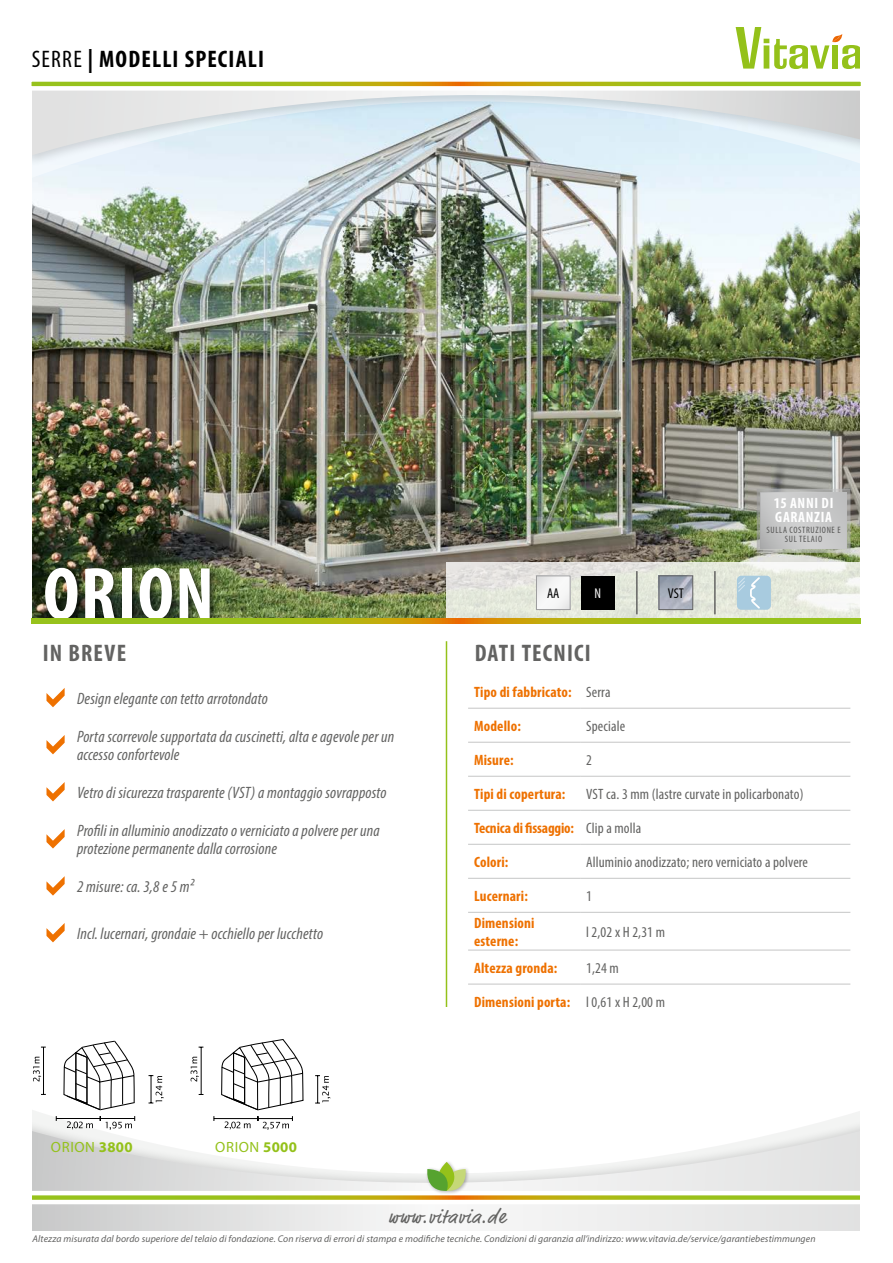
<style>
.page{position:relative;width:893px;height:1263px;background:#fff}
.page>*{position:absolute;margin:0;border:0;box-sizing:border-box;transform-origin:0 0}
.t1{font:700 condensed 75px "Myriad Pro";letter-spacing:.02em;color:#fff}
.t2{font:700 condensed 24px "Myriad Pro";letter-spacing:.05em;color:#000}
.t3{font:700 condensed 24px "Myriad Pro";letter-spacing:.05em;color:#636362}
.t4{font:19.5px "Market Pro";letter-spacing:.05em;color:#636362}
.t5{font:italic condensed 16.5px/18px "Myriad Pro";letter-spacing:.01em;color:#636362}
.t6{font:700 condensed 15px/18px "Myriad Pro";letter-spacing:.01em;color:#ee7100}
.t7{font:condensed 15px "Myriad Pro";letter-spacing:.01em;color:#636362}
.t8{font:700 condensed 15px "Myriad Pro";letter-spacing:-.01em;color:#ee7100}
.t9{font:700 condensed 15px/13.5px "Myriad Pro";letter-spacing:.045em;color:#fff}
.t10{font:14.85px "Myriad Pro";letter-spacing:.04em;color:#94c11a}
.t11{font:condensed 14.25px "Myriad Pro";color:#000}
.t12{font:condensed 14.25px "Myriad Pro";color:#fff}
.t13{font:italic 9.75px "Myriad Pro";letter-spacing:.01em;color:#636362}
.t14{font:condensed 9.3px/9.3px "Myriad Pro";letter-spacing:.07em;color:#565655;text-align:center}
.s1{font-weight:400}
.s2{font-weight:700}
.s3{font-weight:400;color:#636362}
</style>
<div class="page">
<svg style="left:32px;top:1094px;width:828px;height:137px"></svg>
<svg style="left:32px;top:1206px;width:828px;height:24px"></svg>
<img style="left:32px;top:225px;width:828px;height:394px">
<svg style="left:446px;top:562px;width:415px;height:57px;background:#e3e5d9"></svg>
<img style="left:32px;top:193px;width:828px;height:32px">
<div style="left:14px;top:80px;width:879px;height:113px;background:#000;opacity:.15"></div>
<svg style="left:32px;top:27px;width:829px;height:129px"></svg>
<div style="left:0;top:0;width:32px;height:1263px;background:#fff"></div>
<div style="left:861px;top:0;width:32px;height:1263px;background:#fff"></div>
<hr style="left:446px;top:641px;width:1px;height:366px;background:#94c11a">
<div style="left:737px;top:576px;width:34px;height:34px;background:#a8cbdf;border-radius:4px"></div>
<svg style="left:738px;top:577px;width:22px;height:32px"></svg>
<svg style="left:538px;top:578px;width:30px;height:30px"></svg>
<div style="left:536px;top:576px;width:34px;height:34px;border:1px solid #9c9c9d"></div>
<img style="left:661px;top:578px;width:30px;height:30px">
<div style="left:659px;top:576px;width:34px;height:34px;border:1px solid #636362"></div>
<hr style="left:714px;top:571px;width:2px;height:43px;background:#636362">
<hr style="left:636px;top:571px;width:2px;height:43px;background:#636362">
<div style="left:581px;top:576px;width:34px;height:33px;background:#000"></div>
<div style="left:425px;top:1160px;width:45px;height:36px;background:#fff"></div>
<svg style="left:32px;top:1162px;width:828px;height:44px"></svg>
<svg style="left:31px;top:75px;width:830px;height:18px"></svg>
<hr style="left:201px;top:1047px;width:1px;height:47px;background:#000">
<hr style="left:214px;top:1118px;width:44px;height:1px;background:#000">
<svg style="left:315px;top:1075px;width:15px;height:29px"></svg>
<svg style="left:191px;top:1057px;width:8px;height:24px"></svg>
<svg style="left:221px;top:1039px;width:84px;height:91px"></svg>
<hr style="left:43px;top:1047px;width:1px;height:47px;background:#000">
<hr style="left:56px;top:1118px;width:44px;height:1px;background:#000">
<svg style="left:149px;top:1075px;width:15px;height:28px"></svg>
<svg style="left:33px;top:1057px;width:8px;height:24px"></svg>
<svg style="left:63px;top:1040px;width:73px;height:90px"></svg>
<svg style="left:755px;top:487px;width:97px;height:67px;background:#bdbebb"></svg>
<div style="left:44px;top:566px;width:173px;height:61px;background:#000;opacity:.54"></div>
<div style="left:28px;top:621px;width:834px;height:12px;background:#fff"></div>
<svg style="left:32px;top:619px;width:829px;height:4px;background:#aab515"></svg>
<svg style="left:46px;top:688px;width:19px;height:19px"></svg>
<svg style="left:46px;top:735px;width:19px;height:19px"></svg>
<svg style="left:46px;top:782px;width:19px;height:19px"></svg>
<svg style="left:46px;top:829px;width:19px;height:19px"></svg>
<svg style="left:46px;top:876px;width:19px;height:20px"></svg>
<svg style="left:46px;top:923px;width:19px;height:19px"></svg>
<hr style="left:468px;top:708px;width:112px;height:1px;background:#c5c6c6">
<hr style="left:580px;top:708px;width:270px;height:1px;background:#c5c6c6">
<hr style="left:468px;top:742px;width:112px;height:1px;background:#c5c6c6">
<hr style="left:580px;top:742px;width:270px;height:1px;background:#c5c6c6">
<hr style="left:468px;top:776px;width:112px;height:1px;background:#c5c6c6">
<hr style="left:580px;top:776px;width:270px;height:1px;background:#c5c6c6">
<hr style="left:468px;top:810px;width:112px;height:1px;background:#c5c6c6">
<hr style="left:580px;top:810px;width:270px;height:1px;background:#c5c6c6">
<hr style="left:468px;top:844px;width:112px;height:1px;background:#c5c6c6">
<hr style="left:580px;top:844px;width:270px;height:1px;background:#c5c6c6">
<hr style="left:468px;top:878px;width:112px;height:1px;background:#c5c6c6">
<hr style="left:580px;top:878px;width:270px;height:1px;background:#c5c6c6">
<hr style="left:468px;top:912px;width:112px;height:1px;background:#c5c6c6">
<hr style="left:580px;top:912px;width:270px;height:1px;background:#c5c6c6">
<hr style="left:468px;top:950px;width:112px;height:1px;background:#c5c6c6">
<hr style="left:580px;top:950px;width:270px;height:1px;background:#c5c6c6">
<hr style="left:468px;top:984px;width:112px;height:1px;background:#c5c6c6">
<hr style="left:580px;top:984px;width:270px;height:1px;background:#c5c6c6">
<h2 class="t2" style="left:32px;top:44px;width:234px"><span class="s1">SERRE</span> | MODELLI SPECIALI</h2>
<h1 class="t1" style="left:43px;top:547px;width:172px">ORION</h1>
<h2 class="t3" style="left:43px;top:638px;width:85px">IN BREVE</h2>
<p class="t5" style="left:77px;top:689px;width:192px">Design elegante con tetto arrotondato</p>
<p class="t5" style="left:77px;top:727px;width:319px">Porta scorrevole supportata da cuscinetti, alta e agevole per un accesso confortevole</p>
<p class="t5" style="left:77px;top:783px;width:311px">Vetro di sicurezza trasparente (VST) a montaggio sovrapposto</p>
<p class="t5" style="left:77px;top:821px;width:304px">Profili in alluminio anodizzato o verniciato a polvere per una protezione permanente dalla corrosione</p>
<p class="t5" style="left:77px;top:877px;width:118px">2 misure: ca. 3,8 e 5 m²</p>
<p class="t5" style="left:77px;top:924px;width:247px">Incl. lucernari, grondaie + occhiello per lucchetto</p>
<p class="t10" style="left:51px;top:1138px;width:83px">ORION <span class="s2">3800</span></p>
<p class="t10" style="left:215px;top:1138px;width:83px">ORION <span class="s2">5000</span></p>
<p class="t11" style="left:547px;top:585px;width:14px">AA</p>
<p class="t12" style="left:595px;top:585px;width:8px">N</p>
<p class="t11" style="left:668px;top:585px;width:18px">VST</p>
<p class="t9" style="left:774px;top:496px;width:61px">15 ANNI DI<br>GARANZIA</p>
<p class="t14" style="left:766px;top:525px;width:76px">SULLA COSTRUZIONE E<br>SUL TELAIO</p>
<h2 class="t3" style="left:475px;top:638px;width:118px">DATI TECNICI</h2>
<p class="t6" style="left:474px;top:682px;width:138px">Tipo di fabbricato: <span class="s3">Serra</span></p>
<p class="t6" style="left:474px;top:716px;width:48px">Modello:</p>
<p class="t7" style="left:586px;top:717px;width:40px">Speciale</p>
<p class="t6" style="left:474px;top:750px;width:41px">Misure:</p>
<p class="t7" style="left:586px;top:751px;width:7px">2</p>
<p class="t6" style="left:474px;top:784px;width:93px">Tipi di copertura:</p>
<p class="t7" style="left:586px;top:785px;width:219px">VST ca. 3 mm (lastre curvate in policarbonato)</p>
<p class="t8" style="left:474px;top:818px;width:169px">Tecnica di fissaggio: <span class="s3">Clip a molla</span></p>
<p class="t6" style="left:474px;top:853px;width:36px">Colori:</p>
<p class="t7" style="left:586px;top:853px;width:223px">Alluminio anodizzato; nero verniciato a polvere</p>
<p class="t6" style="left:474px;top:887px;width:55px">Lucernari:</p>
<p class="t7" style="left:586px;top:887px;width:7px">1</p>
<p class="t6" style="left:474px;top:913px;width:62px">Dimensioni esterne:</p>
<p class="t7" style="left:586px;top:923px;width:80px">l 2,02 x H 2,31 m</p>
<p class="t6" style="left:474px;top:958px;width:85px">Altezza gronda:</p>
<p class="t7" style="left:586px;top:959px;width:34px">1,24 m</p>
<p class="t6" style="left:474px;top:992px;width:192px">Dimensioni porta: <span class="s3">l 0,61 x H 2,00 m</span></p>
<p class="t4" style="left:388px;top:1203px;width:118px">www.vitavia.de</p>
<p class="t13" style="left:33px;top:1233px;width:784px">Altezza misurata dal bordo superiore del telaio di fondazione. Con riserva di errori di stampa e modifiche tecniche. Condizioni di garanzia all’indirizzo: www.vitavia.de/service/garantiebestimmungen</p>
</div>
